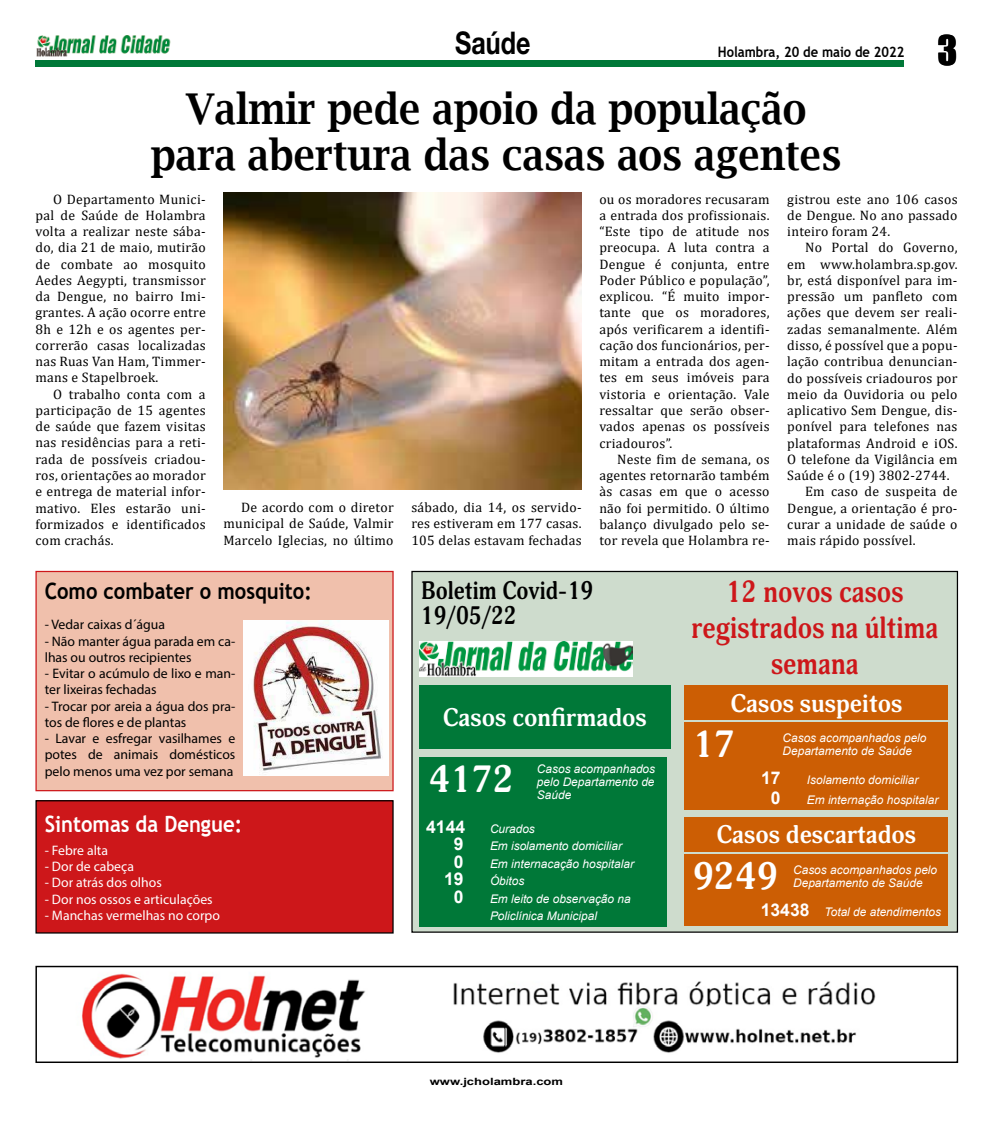
<style>
.page{position:relative;width:993px;height:1124px;background:#fff}
.page>*{position:absolute;margin:0;border:0;box-sizing:border-box;transform-origin:0 0}
.t1{font:600 42.5px/46.2px "Lucida Bright";color:#000;text-align:center;scale:.9 1}
.t2{font:700 37.5px "Adonis";color:#fff}
.t3{font:37.5px "Impact";color:#000}
.t4{font:700 31.25px "Helvetica Neue";color:#000;scale:.8 1}
.t5{font:700 30px/36px "Adonis";color:#cd171a;text-align:center;scale:.9 1}
.t6{font:700 25px "Adonis";color:#fff}
.t7{font:700 25px/25px "Adonis";color:#000;scale:.9 1}
.t8{font:700 22.5px "Trebuchet MS";color:#000;scale:.9 1}
.t9{font:700 22.5px "Trebuchet MS";color:#fff;scale:.9 1}
.t10{font:700 17.5px "Arial";color:#fff}
.t11{font:700 14.38px "Trebuchet MS";color:#000;scale:.9 1}
.t12{font:13.75px/16.2px "Cambria";letter-spacing:.02em;color:#000;text-align:justify}
.t13{font:13.75px/16.2px "Myriad Pro";color:#000}
.t14{font:13.75px "Myriad Pro";color:#fff}
.t15{font:italic 11.88px/13.1px "Arial";color:#fff}
.t16{font:700 10px "Arial";color:#000;scale:1.3 1}
.s1{font-weight:700;font-style:normal;font-size:17.5px}
</style>
<div class="page">
<div style="left:35px;top:60px;width:869px;height:7px;background:#007838"></div>
<img style="left:36px;top:35px;width:135px;height:22px">
<div style="left:412px;top:571px;width:545px;height:360px;background:#cedccd"></div>
<div style="left:419px;top:757px;width:247px;height:169px;background:#007838"></div>
<div style="left:684px;top:722px;width:263px;height:88px;background:#cc5e04"></div>
<div style="left:684px;top:854px;width:263px;height:71px;background:#cc5e04"></div>
<div style="left:419px;top:685px;width:251px;height:63px;background:#007838"></div>
<div style="left:684px;top:685px;width:263px;height:34px;background:#cc5e04"></div>
<div style="left:684px;top:816px;width:263px;height:35px;background:#cc5e04"></div>
<img style="left:419px;top:641px;width:213px;height:35px">
<div style="left:36px;top:800px;width:357px;height:132px;background:#cd171a"></div>
<div style="left:35px;top:800px;width:358px;height:133px;border:1px solid #000"></div>
<div style="left:35px;top:570px;width:358px;height:221px;background:#f0c0ac;border:1px solid #cd171a"></div>
<img style="left:243px;top:620px;width:145px;height:155px">
<img style="left:82px;top:973px;width:794px;height:87px">
<div style="left:35px;top:965px;width:922px;height:97px;border:1px solid #000"></div>
<img style="left:223px;top:193px;width:358px;height:296px">
<h3 class="t4" style="left:455px;top:24px;width:95px">Saúde</h3>
<h2 class="t3" style="left:937px;top:21px;width:21px">3</h2>
<p class="t11" style="left:717px;top:43px;width:209px">Holambra, 20 de maio de 2022</p>
<h1 class="t1" style="left:151px;top:86px;width:768px">Valmir pede apoio da população para abertura das casas aos agentes</h1>
<p class="t12" style="left:35px;top:191px;width:172px;text-indent:18px">O Departamento Munici&shy;pal de Saúde de Holambra volta a realizar neste sába&shy;do, dia 21 de maio, mutirão de combate ao mosquito Aedes Aegypti, transmissor da Dengue, no bairro Imi&shy;grantes. A ação ocorre entre 8h e 12h e os agentes per&shy;correrão casas localizadas nas Ruas Van Ham, Timmer&shy;mans e Stapelbroek.</p>
<p class="t12" style="left:35px;top:386px;width:172px;text-indent:18px">O trabalho conta com a participação de 15 agentes de saúde que fazem visitas nas residências para a reti&shy;rada de possíveis criadou&shy;ros, orientações ao morador e entrega de material infor&shy;mativo. Eles estarão uni&shy;formizados e identificados com crachás.</p>
<p class="t12" style="left:599px;top:191px;width:172px">ou os moradores recusaram a entrada dos profissionais. “Este tipo de atitude nos preocupa. A luta contra a Dengue é conjunta, entre Poder Público e população”, explicou. “É muito impor&shy;tante que os moradores, após verificarem a identifi&shy;cação dos funcionários, per&shy;mitam a entrada dos agen&shy;tes em seus imóveis para vistoria e orientação. Vale ressaltar que serão obser&shy;vados apenas os possíveis criadouros”.</p>
<p class="t12" style="left:599px;top:451px;width:172px;text-indent:18px">Neste fim de semana, os agentes retornarão também às casas em que o acesso não foi permitido. O último balanço divulgado pelo se&shy;tor revela que Holambra re-</p>
<p class="t12" style="left:787px;top:191px;width:172px">gistrou este ano 106 casos de Dengue. No ano passado inteiro foram 24.</p>
<p class="t12" style="left:804px;top:239px;width:154px">No Portal do Governo,</p>
<p class="t12" style="left:787px;top:256px;width:172px">em www.holambra.sp.gov.</p>
<p class="t12" style="left:787px;top:272px;width:172px">br, está disponível para im-</p>
<p class="t12" style="left:787px;top:288px;width:172px">pressão um panfleto com</p>
<p class="t12" style="left:787px;top:304px;width:172px">ações que devem ser reali-</p>
<p class="t12" style="left:787px;top:321px;width:172px">zadas semanalmente. Além</p>
<p class="t12" style="left:787px;top:337px;width:172px">disso, é possível que a popu-</p>
<p class="t12" style="left:787px;top:353px;width:172px">lação contribua denuncian-</p>
<p class="t12" style="left:787px;top:369px;width:172px">do possíveis criadouros por</p>
<p class="t12" style="left:787px;top:386px;width:172px">meio da Ouvidoria ou pelo</p>
<p class="t12" style="left:787px;top:402px;width:172px">aplicativo Sem Dengue, dis-</p>
<p class="t12" style="left:787px;top:418px;width:172px">ponível para telefones nas</p>
<p class="t12" style="left:787px;top:434px;width:172px">plataformas Android e iOS.</p>
<p class="t12" style="left:787px;top:451px;width:172px">O telefone da Vigilância em</p>
<p class="t12" style="left:787px;top:467px;width:164px">Saúde é o (19) 3802-2744.</p>
<p class="t12" style="left:804px;top:483px;width:154px">Em caso de suspeita de</p>
<p class="t12" style="left:787px;top:499px;width:172px">Dengue, a orientação é pro-</p>
<p class="t12" style="left:787px;top:516px;width:172px">curar a unidade de saúde o</p>
<p class="t12" style="left:787px;top:532px;width:130px">mais rápido possível.</p>
<p class="t12" style="left:223px;top:499px;width:172px;text-indent:18px">De acordo com o diretor municipal de Saúde, Valmir Marcelo Iglecias, no último</p>
<p class="t12" style="left:411px;top:499px;width:172px">sábado, dia 14, os servido&shy;res estiveram em 177 casas.<br>105 delas estavam fechadas</p>
<h3 class="t8" style="left:45px;top:577px;width:298px">Como combater o mosquito:</h3>
<p class="t13" style="left:45px;top:616px;width:122px">- Vedar caixas d´água</p>
<p class="t13" style="left:45px;top:632px;width:192px">- Não manter água parada em ca&shy;lhas ou outros recipientes</p>
<p class="t13" style="left:45px;top:665px;width:192px">- Evitar o acúmulo de lixo e man&shy;ter lixeiras fechadas</p>
<p class="t13" style="left:45px;top:697px;width:192px">- Trocar por areia a água dos pra&shy;tos de flores e de plantas</p>
<p class="t13" style="left:45px;top:730px;width:192px;text-align:justify">- Lavar e esfregar vasilhames e potes de animais domésticos pelo menos uma vez por semana</p>
<h3 class="t9" style="left:45px;top:809px;width:221px">Sintomas da Dengue:</h3>
<p class="t14" style="left:45px;top:841px;width:65px">- Febre alta</p>
<p class="t14" style="left:45px;top:858px;width:91px">- Dor de cabeça</p>
<p class="t14" style="left:45px;top:874px;width:118px">- Dor atrás dos olhos</p>
<p class="t14" style="left:45px;top:890px;width:169px">- Dor nos ossos e articulações</p>
<p class="t14" style="left:45px;top:906px;width:177px">- Manchas vermelhas no corpo</p>
<h3 class="t7" style="left:421px;top:578px;width:193px">Boletim Covid-19<br>19/05/22</h3>
<h3 class="t6" style="left:442px;top:703px;width:205px">Casos confirmados</h3>
<h2 class="t2" style="left:429px;top:756px;width:87px">4172</h2>
<p class="t15" style="left:536px;top:762px;width:120px;text-align:justify">Casos acompanhados pelo Departamento de Saúde</p>
<p class="t10" style="left:426px;top:814px;width:40px">4144</p>
<p class="t15" style="left:490px;top:821px;width:46px">Curados</p>
<p class="t10" style="left:454px;top:831px;width:11px">9</p>
<p class="t15" style="left:490px;top:839px;width:133px">Em isolamento domiciliar</p>
<p class="t10" style="left:454px;top:849px;width:11px">0</p>
<p class="t15" style="left:490px;top:856px;width:145px">Em internacação hospitalar</p>
<p class="t10" style="left:444px;top:866px;width:21px">19</p>
<p class="t15" style="left:490px;top:874px;width:36px">Óbitos</p>
<p class="t10" style="left:454px;top:884px;width:11px">0</p>
<p class="t15" style="left:490px;top:889px;width:142px;line-height:17.5px">Em leito de observação na<br>Policlínica Municipal</p>
<h3 class="t5" style="left:691px;top:574px;width:275px">12 novos casos registrados na última semana</h3>
<h3 class="t6" style="left:730px;top:688px;width:174px">Casos suspeitos</h3>
<h2 class="t2" style="left:692px;top:722px;width:44px">17</h2>
<p class="t15" style="left:782px;top:731px;width:145px">Casos acompanhados pelo<br>Departamento de Saúde</p>
<p class="t10" style="left:760px;top:765px;width:21px">17</p>
<p class="t15" style="left:806px;top:773px;width:113px">Isolamento domiciliar</p>
<p class="t10" style="left:770px;top:785px;width:11px">0</p>
<p class="t15" style="left:806px;top:793px;width:133px">Em internação hospitalar</p>
<h3 class="t6" style="left:716px;top:819px;width:201px">Casos descartados</h3>
<h2 class="t2" style="left:692px;top:854px;width:87px">9249</h2>
<p class="t15" style="left:792px;top:862px;width:145px">Casos acompanhados pelo<br>Departamento de Saúde</p>
<p class="t15" style="left:760px;top:904px;width:182px"><span class="s1">13438</span> Total de atendimentos</p>
<p class="t16" style="left:429px;top:1074px;width:104px">www.jcholambra.com</p>
</div>
